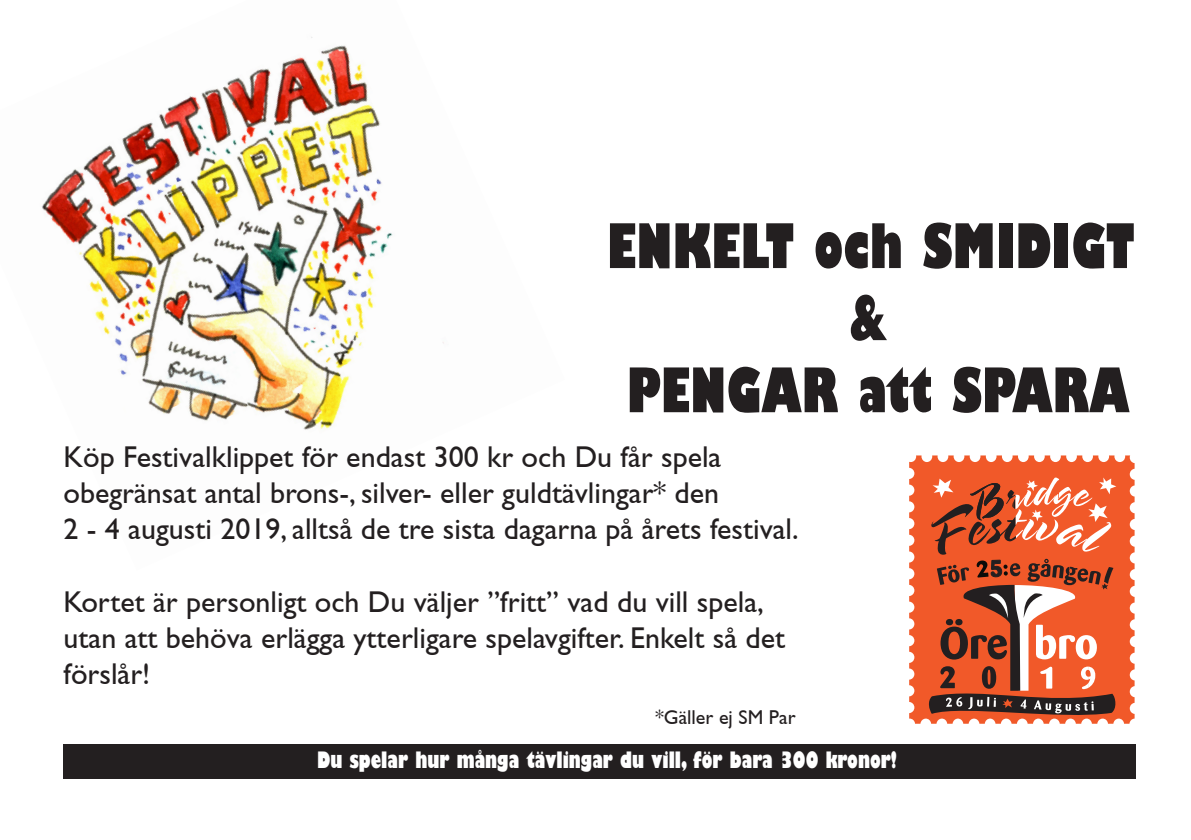
<style>
.page{position:relative;width:1191px;height:840px;background:#fff}
.page>*{position:absolute;margin:0;border:0;box-sizing:border-box;transform-origin:0 0}
.t1{font:800 condensed 60px/72px "Gill Sans";color:#231f20;text-align:center}
.t2{font:30px/36px "Gill Sans Bridge";color:#231f20}
.t3{font:800 condensed 22px "Gill Sans";color:#fff}
.t4{font:20px "Gill Sans Bridge";color:#231f20}
</style>
<div class="page">
<img style="left:41px;top:37px;width:403px;height:393px">
<div style="left:63px;top:743px;width:1073px;height:35px;background:#231f20"></div>
<svg style="left:909px;top:455px;width:225px;height:268px;fill:#f15929"></svg>
<svg style="left:927px;top:477px;width:190px;height:243px;background:#c96241"></svg>
<p class="t1" style="left:607px;top:213px;width:529px">ENKELT och SMIDIGT</p>
<p class="t1" style="left:627px;top:285px;width:504px">&amp;<br>PENGAR att SPARA</p>
<p class="t2" style="left:63px;top:439px;width:737px">Köp Festivalklippet för endast 300 kr och Du får spela obegränsat antal brons-, silver- eller guldtävlingar* den<br>2 - 4 augusti 2019, alltså de tre sista dagarna på årets festival.</p>
<p class="t2" style="left:63px;top:583px;width:723px">Kortet är personligt och Du väljer ”fritt” vad du vill spela, utan att behöva erlägga ytterligare spelavgifter. Enkelt så det förslår!</p>
<p class="t4" style="left:655px;top:705px;width:142px">*Gäller ej SM Par</p>
<p class="t3" style="left:317px;top:746px;width:581px">Du spelar hur många tävlingar du vill, för bara 300 kronor!</p>
</div>
